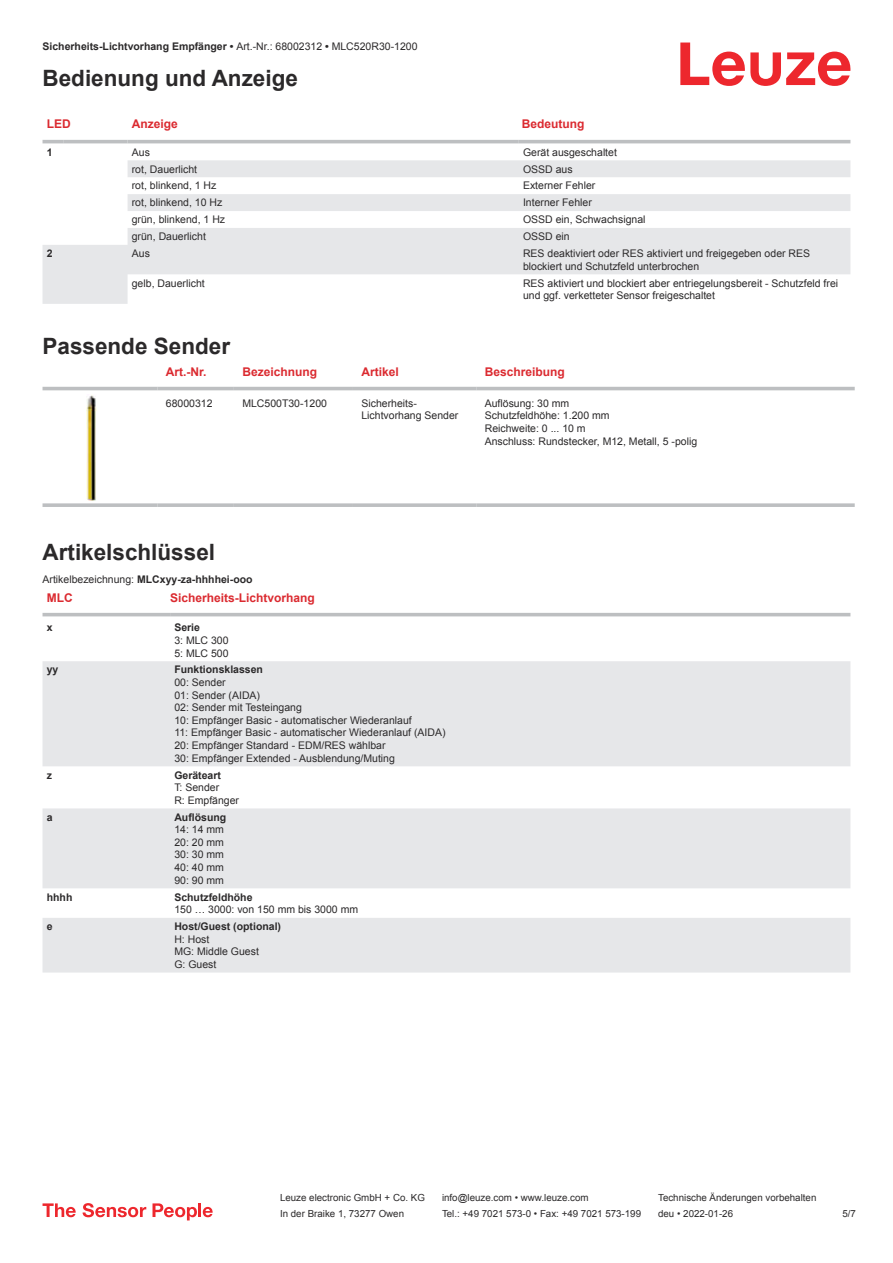
<style>
.page{position:relative;width:893px;height:1263px;background:#fff}
.page>*{position:absolute;margin:0;border:0;box-sizing:border-box;transform-origin:0 0}
.t1{font:700 22.5px "Arial";color:#2b292a}
.t2{font:700 12px "Arial";color:#db2a30}
.t3{font:10.5px/12.6px "Arial";color:#2b292a}
.t4{font:700 10.5px "Arial";color:#2b292a}
.t5{font:9.75px "Arial";color:#2b292a}
.s1{font-weight:400}
</style>
<div class="page">
<svg style="left:680px;top:43px;width:170px;height:43px"></svg>
<svg style="left:43px;top:143px;width:807px;height:1px"></svg>
<svg style="left:43px;top:160px;width:807px;height:144px;fill:#e6e7e9"></svg>
<hr style="left:43px;top:140px;width:21px;height:3px;background:#bdbfc1">
<hr style="left:64px;top:140px;width:64px;height:3px;background:#bdbfc1">
<hr style="left:128px;top:140px;width:391px;height:3px;background:#bdbfc1">
<hr style="left:519px;top:140px;width:331px;height:3px;background:#bdbfc1">
<svg style="left:43px;top:386px;width:812px;height:113px"></svg>
<hr style="left:43px;top:387px;width:114px;height:3px;background:#bdbfc1">
<hr style="left:157px;top:387px;width:77px;height:3px;background:#bdbfc1">
<hr style="left:234px;top:387px;width:119px;height:3px;background:#bdbfc1">
<hr style="left:353px;top:387px;width:123px;height:3px;background:#bdbfc1">
<hr style="left:476px;top:387px;width:379px;height:3px;background:#bdbfc1">
<svg style="left:43px;top:503px;width:114px;height:4px"></svg>
<svg style="left:157px;top:503px;width:77px;height:4px"></svg>
<svg style="left:234px;top:503px;width:119px;height:4px"></svg>
<svg style="left:353px;top:503px;width:123px;height:4px"></svg>
<svg style="left:476px;top:503px;width:379px;height:4px;background:#c3c5c7"></svg>
<img style="left:87px;top:395px;width:9px;height:106px">
<svg style="left:43px;top:661px;width:807px;height:311px;fill:#e6e7e9"></svg>
<hr style="left:43px;top:613px;width:127px;height:3px;background:#bdbfc1">
<hr style="left:170px;top:613px;width:680px;height:3px;background:#bdbfc1">
<svg style="left:43px;top:1203px;width:33px;height:14px"></svg>
<svg style="left:83px;top:1203px;width:63px;height:14px"></svg>
<svg style="left:153px;top:1203px;width:44px;height:17px"></svg>
<hr style="left:198px;top:1203px;width:3px;height:14px;background:#ed272d">
<svg style="left:203px;top:1207px;width:10px;height:10px"></svg>
<p class="t4" style="left:43px;top:43px;width:376px">Sicherheits-Lichtvorhang Empfänger • <span class="s1">Art.-Nr.: 68002312</span> • <span class="s1">MLC520R30-1200</span></p>
<h1 class="t1" style="left:43px;top:70px;width:257px">Bedienung und Anzeige</h1>
<p class="t2" style="left:47px;top:119px;width:25px">LED</p>
<p class="t2" style="left:132px;top:119px;width:48px">Anzeige</p>
<p class="t2" style="left:522px;top:119px;width:64px">Bedeutung</p>
<p class="t4" style="left:47px;top:148px;width:7px">1</p>
<p class="t3" style="left:132px;top:147px;width:20px">Aus</p>
<p class="t3" style="left:523px;top:147px;width:95px">Gerät ausgeschaltet</p>
<p class="t3" style="left:132px;top:163px;width:67px">rot, Dauerlicht</p>
<p class="t3" style="left:523px;top:163px;width:51px">OSSD aus</p>
<p class="t3" style="left:132px;top:180px;width:86px">rot, blinkend, 1 Hz</p>
<p class="t3" style="left:523px;top:180px;width:74px">Externer Fehler</p>
<p class="t3" style="left:132px;top:197px;width:92px">rot, blinkend, 10 Hz</p>
<p class="t3" style="left:523px;top:197px;width:70px">Interner Fehler</p>
<p class="t3" style="left:132px;top:214px;width:95px">grün, blinkend, 1 Hz</p>
<p class="t3" style="left:523px;top:214px;width:124px">OSSD ein, Schwachsignal</p>
<p class="t3" style="left:132px;top:231px;width:76px">grün, Dauerlicht</p>
<p class="t3" style="left:523px;top:231px;width:48px">OSSD ein</p>
<p class="t4" style="left:47px;top:249px;width:7px">2</p>
<p class="t3" style="left:132px;top:248px;width:20px">Aus</p>
<p class="t3" style="left:523px;top:248px;width:289px">RES deaktiviert oder RES aktiviert und freigegeben oder RES blockiert und Schutzfeld unterbrochen</p>
<p class="t3" style="left:132px;top:277px;width:74px">gelb, Dauerlicht</p>
<p class="t3" style="left:523px;top:277px;width:317px">RES aktiviert und blockiert aber entriegelungsbereit - Schutzfeld frei und ggf. verketteter Sensor freigeschaltet</p>
<h1 class="t1" style="left:43px;top:338px;width:189px">Passende Sender</h1>
<p class="t2" style="left:166px;top:367px;width:42px">Art.-Nr.</p>
<p class="t2" style="left:242px;top:367px;width:76px">Bezeichnung</p>
<p class="t2" style="left:361px;top:367px;width:39px">Artikel</p>
<p class="t2" style="left:485px;top:367px;width:82px">Beschreibung</p>
<p class="t3" style="left:166px;top:398px;width:48px">68000312</p>
<p class="t3" style="left:242px;top:398px;width:86px">MLC500T30-1200</p>
<p class="t3" style="left:361px;top:398px;width:98px">Sicherheits-<br>Lichtvorhang Sender</p>
<p class="t3" style="left:485px;top:398px;width:214px">Auflösung: 30 mm<br>Schutzfeldhöhe: 1.200 mm<br>Reichweite: 0 ... 10 m<br>Anschluss: Rundstecker, M12, Metall, 5 -polig</p>
<h1 class="t1" style="left:43px;top:543px;width:174px">Artikelschlüssel</h1>
<p class="t2" style="left:47px;top:593px;width:27px">MLC</p>
<p class="t2" style="left:170px;top:593px;width:146px">Sicherheits-Lichtvorhang</p>
<p class="t4" style="left:47px;top:624px;width:7px">x</p>
<p class="t4" style="left:174px;top:624px;width:27px">Serie</p>
<p class="t3" style="left:174px;top:635px;width:56px">3: MLC 300<br>5: MLC 500</p>
<p class="t4" style="left:47px;top:666px;width:13px">yy</p>
<p class="t4" style="left:174px;top:666px;width:90px">Funktionsklassen</p>
<p class="t3" style="left:174px;top:677px;width:273px">00: Sender<br>01: Sender (AIDA)<br>02: Sender mit Testeingang<br>10: Empfänger Basic - automatischer Wiederanlauf<br>11: Empfänger Basic - automatischer Wiederanlauf (AIDA)<br>20: Empfänger Standard - EDM/RES wählbar<br>30: Empfänger Extended - Ausblendung/Muting</p>
<p class="t4" style="left:47px;top:771px;width:7px">z</p>
<p class="t4" style="left:174px;top:771px;width:48px">Geräteart</p>
<p class="t3" style="left:174px;top:782px;width:66px">T: Sender<br>R: Empfänger</p>
<p class="t4" style="left:47px;top:813px;width:7px">a</p>
<p class="t4" style="left:174px;top:813px;width:53px">Auflösung</p>
<p class="t3" style="left:174px;top:824px;width:51px;text-align:justify">14: 14 mm 20: 20 mm 30: 30 mm 40: 40 mm 90: 90 mm</p>
<p class="t4" style="left:47px;top:893px;width:27px">hhhh</p>
<p class="t4" style="left:174px;top:893px;width:80px">Schutzfeldhöhe</p>
<p class="t3" style="left:174px;top:904px;width:185px">150 … 3000: von 150 mm bis 3000 mm</p>
<p class="t4" style="left:47px;top:922px;width:7px">e</p>
<p class="t4" style="left:174px;top:922px;width:108px">Host/Guest (optional)</p>
<p class="t3" style="left:174px;top:934px;width:86px">H: Host<br>MG: Middle Guest<br>G: Guest</p>
<p class="t4" style="left:43px;top:575px;width:212px"><span class="s1">Artikelbezeichnung:</span> MLCxyy-za-hhhhei-ooo</p>
<p class="t5" style="left:280px;top:1194px;width:146px">Leuze electronic GmbH + Co. KG</p>
<p class="t5" style="left:442px;top:1194px;width:148px">info@leuze.com • www.leuze.com</p>
<p class="t5" style="left:658px;top:1194px;width:160px">Technische Änderungen vorbehalten</p>
<p class="t5" style="left:280px;top:1210px;width:126px">In der Braike 1, 73277 Owen</p>
<p class="t5" style="left:442px;top:1210px;width:201px">Tel.: +49 7021 573-0 • Fax: +49 7021 573-199</p>
<p class="t5" style="left:658px;top:1210px;width:76px">deu • 2022-01-26</p>
<p class="t5" style="left:842px;top:1210px;width:15px">5 /7</p>
</div>
